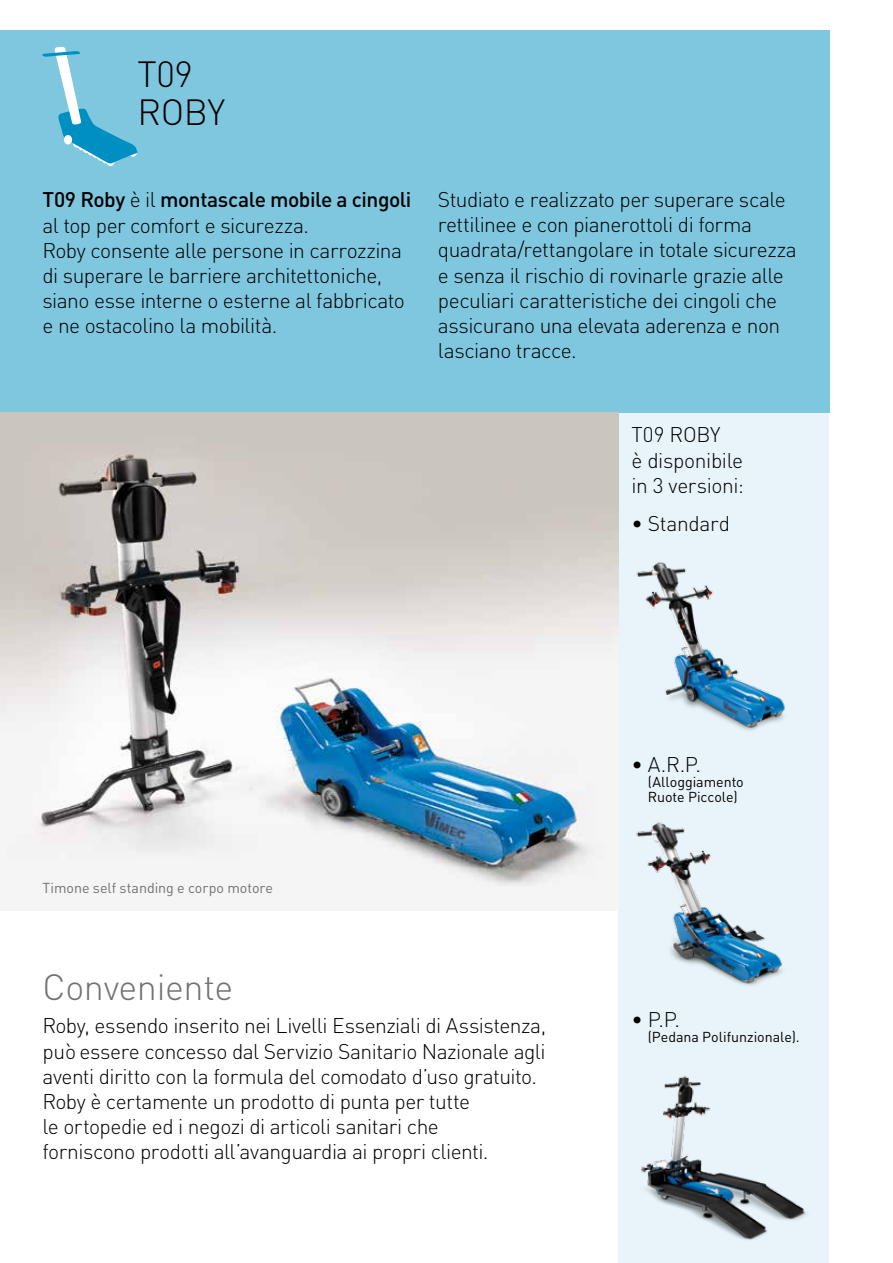
<style>
.page{position:relative;width:893px;height:1263px;background:#fff}
.page>*{position:absolute;margin:0;border:0;box-sizing:border-box;transform-origin:0 0}
.t1{font:300 36px "DIN";letter-spacing:-.01em;color:#707172}
.t2{font:300 36px/38.5px "DIN";letter-spacing:-.01em;color:#000}
.t3{font:300 21px/25.2px "DIN";letter-spacing:-.025em;color:#000}
.t4{font:14.25px/15px "DIN";color:#000}
.t5{font:14.25px "DIN";color:#707172}
.s1{font-weight:500}
</style>
<div class="page">
<div style="left:619px;top:54px;width:210px;height:1209px;background:#e8f4f9"></div>
<div style="left:0;top:30px;width:829px;height:382px;background:#7fc6df"></div>
<svg style="left:106px;top:157px;width:9px;height:9px"></svg>
<svg style="left:42px;top:47px;width:96px;height:117px"></svg>
<div style="left:64px;top:135px;width:8px;height:10px;background:#fff;border-radius:50%"></div>
<img style="left:0;top:412px;width:619px;height:475px">
<img style="left:636px;top:562px;width:149px;height:169px">
<img style="left:636px;top:822px;width:146px;height:163px">
<img style="left:641px;top:1075px;width:165px;height:165px">
<h1 class="t2" style="left:137px;top:54px;width:89px">T09<br>ROBY</h1>
<p class="t3" style="left:43px;top:187px;width:370px"><span class="s1">T09 Roby</span> è il <span class="s1">montascale mobile a cingoli </span>al top per comfort e sicurezza.<br>Roby consente alle persone in carrozzina di superare le barriere architettoniche, siano esse interne o esterne al fabbricato e ne ostacolino la mobilità.</p>
<p class="t3" style="left:438px;top:187px;width:360px">Studiato e realizzato per superare scale rettilinee e con pianerottoli di forma quadrata/rettangolare in totale sicurezza e senza il rischio di rovinarle grazie alle peculiari caratteristiche dei cingoli che assicurano una elevata aderenza e non lasciano tracce.</p>
<p class="t3" style="left:631px;top:422px;width:114px">T09 ROBY<br>è disponibile in 3 versioni:</p>
<p class="t3" style="left:631px;top:510px;width:100px">• Standard</p>
<p class="t5" style="left:43px;top:879px;width:232px">Timone self standing e corpo motore</p>
<p class="t3" style="left:631px;top:751px;width:71px">• A.R.P.</p>
<p class="t4" style="left:648px;top:774px;width:97px">(Alloggiamento<br>Ruote Piccole)</p>
<h1 class="t1" style="left:43px;top:964px;width:192px">Conveniente</h1>
<p class="t3" style="left:43px;top:1013px;width:505px">Roby, essendo inserito nei Livelli Essenziali di Assistenza, può essere concesso dal Servizio Sanitario Nazionale agli aventi diritto con la formula del comodato d’uso gratuito.<br>Roby è certamente un prodotto di punta per tutte<br>le ortopedie ed i negozi di articoli sanitari che<br>forniscono prodotti all’avanguardia ai propri clienti.</p>
<p class="t3" style="left:631px;top:1007px;width:50px">• P.P.</p>
<p class="t4" style="left:648px;top:1029px;width:153px">(Pedana Polifunzionale).</p>
</div>
